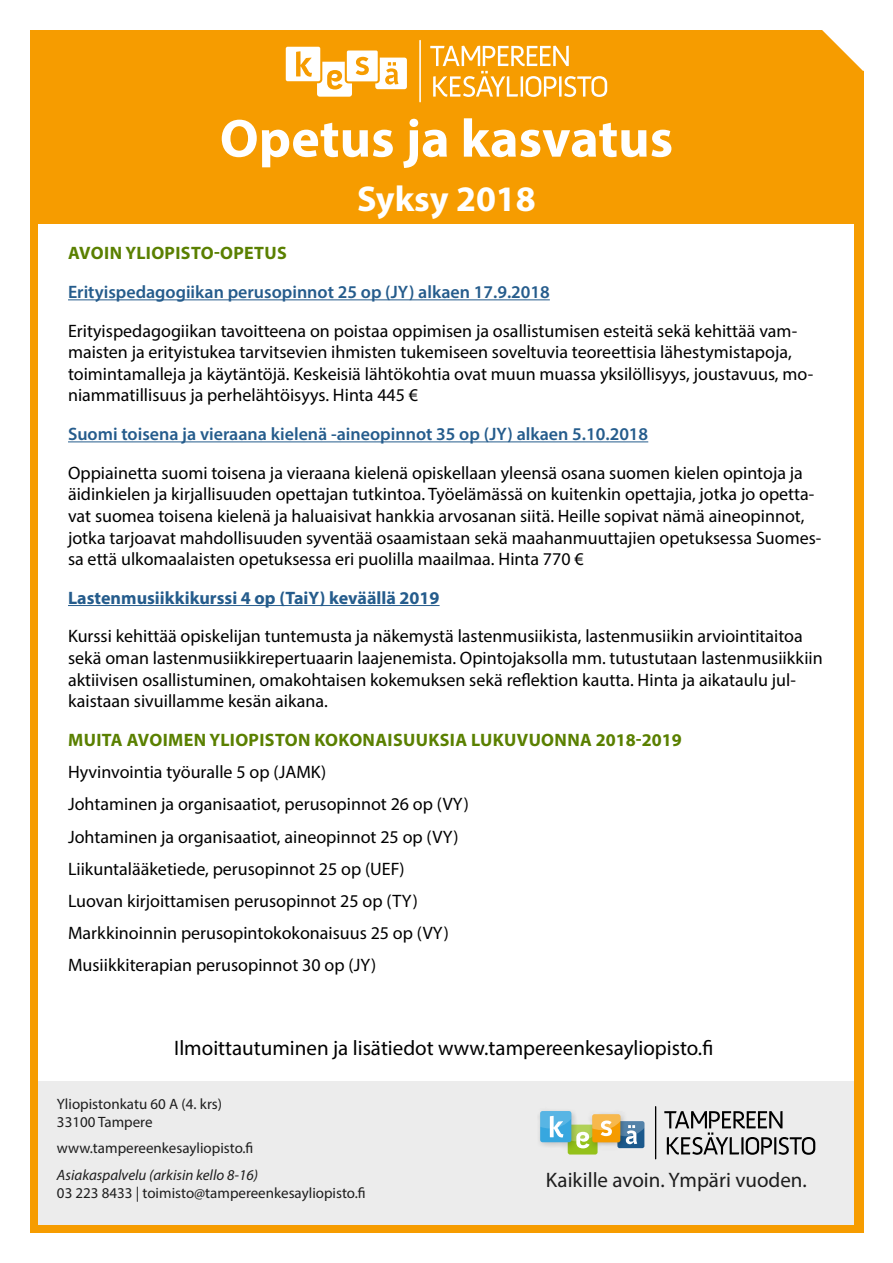
<style>
.page{position:relative;width:893px;height:1263px;background:#fff}
.page>*{position:absolute;margin:0;border:0;box-sizing:border-box;transform-origin:0 0}
.t1{font:700 54px "Myriad Pro";color:#fff}
.t2{font:700 36px "Myriad Pro";color:#fff}
.t3{font:21px "Myriad Pro";color:#000}
.t4{font:21px "Myriad Pro";color:#1e1e1e}
.t5{font:18px/21.6px "Myriad Pro";color:#000}
.t6{font:600 18px "Myriad Pro";color:#255c8c}
.t7{font:700 18px "Myriad Pro";letter-spacing:.02em;color:#5a8000}
.t8{font:700 18px "Myriad Pro";color:#255c8c}
.t9{font:15px/18px "Myriad Pro";color:#1e1e1e}
.t10{font:italic 15px "Myriad Pro";color:#1e1e1e}
</style>
<div class="page">
<div style="left:30px;top:31px;width:833px;height:1202px;background:#f69c00"></div>
<div style="left:38px;top:1081px;width:816px;height:143px;background:#ececec"></div>
<svg style="left:821px;top:30px;width:43px;height:42px"></svg>
<svg style="left:685px;top:1111px;width:130px;height:44px"></svg>
<img style="left:539px;top:1106px;width:146px;height:54px">
<svg style="left:540px;top:1111px;width:104px;height:37px"></svg>
<hr style="left:655px;top:1107px;width:1px;height:52px;background:#000">
<svg style="left:286px;top:47px;width:121px;height:50px"></svg>
<svg style="left:430px;top:46px;width:177px;height:51px"></svg>
<hr style="left:419px;top:41px;width:2px;height:61px;background:#fff">
<div style="left:38px;top:225px;width:816px;height:856px;background:#fff"></div>
<hr style="left:68px;top:299px;width:482px;height:1px;background:#255c8c">
<hr style="left:68px;top:441px;width:580px;height:1px;background:#255c8c">
<hr style="left:68px;top:605px;width:372px;height:1px;background:#255c8c">
<h1 class="t1" style="left:220px;top:103px;width:455px">Opetus ja kasvatus</h1>
<h2 class="t2" style="left:357px;top:175px;width:180px">Syksy 2018</h2>
<p class="t7" style="left:68px;top:242px;width:220px">AVOIN YLIOPISTO-OPETUS</p>
<p class="t6" style="left:68px;top:281px;width:483px">Erityispedagogiikan perusopinnot 25 op (JY) alkaen 17.9.2018</p>
<p class="t5" style="left:68px;top:320px;width:747px">Erityispedagogiikan tavoitteena on poistaa oppimisen ja osallistumisen esteitä sekä kehittää vam&shy;maisten ja erityistukea tarvitsevien ihmisten tukemiseen soveltuvia teoreettisia lähestymistapoja, toimintamalleja ja käytäntöjä. Keskeisiä lähtökohtia ovat muun muassa yksilöllisyys, joustavuus, mo&shy;niammatillisuus ja perhelähtöisyys. Hinta 445 €</p>
<p class="t6" style="left:68px;top:423px;width:582px">Suomi toisena ja vieraana kielenä -aineopinnot 35 op (JY) alkaen 5.10.2018</p>
<p class="t5" style="left:68px;top:462px;width:755px">Oppiainetta suomi toisena ja vieraana kielenä opiskellaan yleensä osana suomen kielen opintoja ja äidinkielen ja kirjallisuuden opettajan tutkintoa. Työelämässä on kuitenkin opettajia, jotka jo opetta&shy;vat suomea toisena kielenä ja haluaisivat hankkia arvosanan siitä. Heille sopivat nämä aineopinnot, jotka tarjoavat mahdollisuuden syventää osaamistaan sekä maahanmuuttajien opetuksessa Suomes&shy;sa että ulkomaalaisten opetuksessa eri puolilla maailmaa. Hinta 770 €</p>
<p class="t8" style="left:68px;top:586px;width:373px">Lastenmusiikkikurssi 4 op (TaiY) keväällä 2019</p>
<p class="t5" style="left:68px;top:625px;width:756px">Kurssi kehittää opiskelijan tuntemusta ja näkemystä lastenmusiikista, lastenmusiikin arviointitaitoa sekä oman lastenmusiikkirepertuaarin laajenemista. Opintojaksolla mm. tutustutaan lastenmusiikkiin aktiivisen osallistuminen, omakohtaisen kokemuksen sekä reflektion kautta. Hinta ja aikataulu jul&shy;kaistaan sivuillamme kesän aikana.</p>
<p class="t7" style="left:68px;top:728px;width:615px">MUITA AVOIMEN YLIOPISTON KOKONAISUUKSIA LUKUVUONNA 2018-2019</p>
<p class="t5" style="left:68px;top:755px;width:402px;line-height:32.2px">Hyvinvointia työuralle 5 op (JAMK)<br>Johtaminen ja organisaatiot, perusopinnot 26 op (VY)<br>Johtaminen ja organisaatiot, aineopinnot 25 op (VY)<br>Liikuntalääketiede, perusopinnot 25 op (UEF)<br>Luovan kirjoittamisen perusopinnot 25 op (TY)<br>Markkinoinnin perusopintokokonaisuus 25 op (VY)<br>Musiikkiterapian perusopinnot 30 op (JY)</p>
<p class="t3" style="left:174px;top:1035px;width:541px">Ilmoittautuminen ja lisätiedot www.tampereenkesayliopisto.fi</p>
<p class="t9" style="left:57px;top:1094px;width:167px">Yliopistonkatu 60 A (4. krs)<br>33100 Tampere</p>
<p class="t9" style="left:57px;top:1139px;width:198px">www.tampereenkesayliopisto.fi</p>
<p class="t10" style="left:57px;top:1165px;width:203px">Asiakaspalvelu (arkisin kello 8-16)</p>
<p class="t9" style="left:57px;top:1183px;width:310px">03 223 8433 | toimisto@tampereenkesayliopisto.fi</p>
<p class="t4" style="left:546px;top:1167px;width:263px">Kaikille avoin. Ympäri vuoden.</p>
</div>
